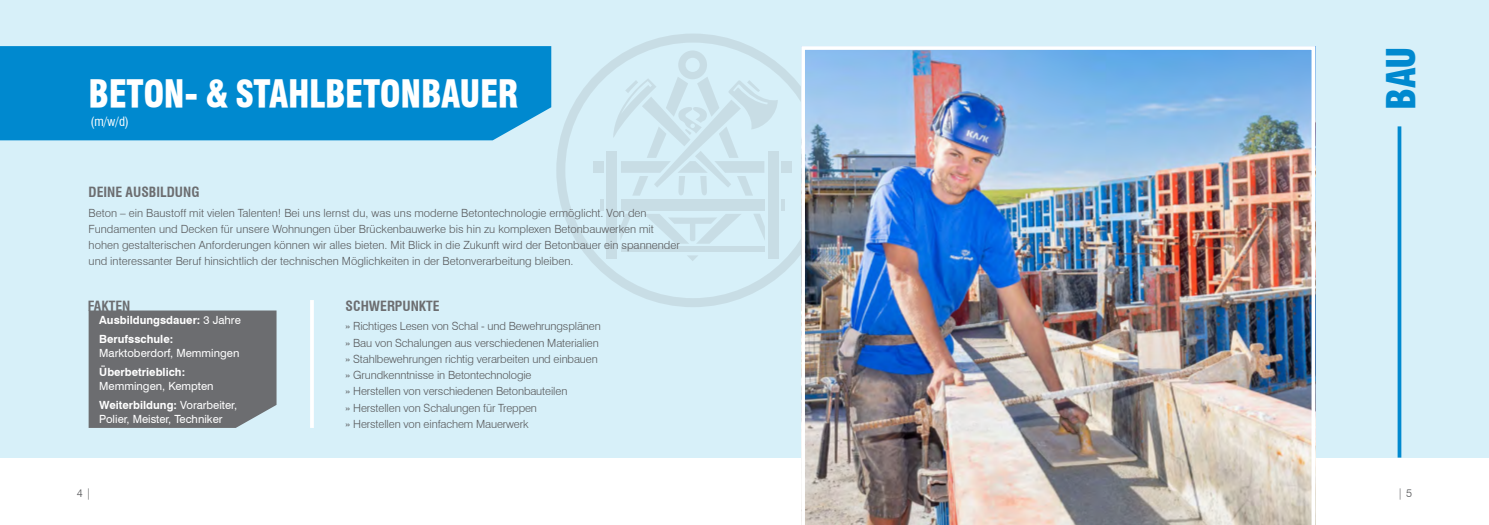
<style>
.page{position:relative;width:1489px;height:525px;background:#fff}
.page>*{position:absolute;margin:0;border:0;box-sizing:border-box;transform-origin:0 0}
.t1{font:37.5px "Swiss 721 Black Condensed BT";color:#0089cf}
.t2{font:36.25px "Swiss 721 Black Condensed BT";letter-spacing:-.01em;color:#fff}
.t3{font:700 condensed 13.75px "Swiss 721 BT";color:#6c6d70}
.t4{font:condensed 12.5px "Swiss 721 BT";color:#fff}
.t5{font:300 11.25px/16.2px "Swiss 721 BT";color:#57585a}
.t6{font:11.25px/18.6px "Swiss 721 BT";color:#fff}
.t7{font:700 11.25px/18.6px "Swiss 721 BT";color:#fff}
.s1{font-weight:400}
.s2{font-weight:700}
</style>
<div class="page">
<div style="left:0;top:0;width:1488px;height:457px;background:#d7f0f9"></div>
<div style="left:606px;top:152px;width:11px;height:107px;background:#c8dde5"></div>
<div style="left:768px;top:152px;width:10px;height:107px;background:#c8dde5"></div>
<div style="left:620px;top:246px;width:144px;height:6px;background:#c8dde5"></div>
<div style="left:593px;top:161px;width:10px;height:12px;background:#c8dde5"></div>
<div style="left:781px;top:161px;width:11px;height:12px;background:#c8dde5"></div>
<svg style="left:600px;top:199px;width:3px;height:12px"></svg>
<svg style="left:687px;top:255px;width:11px;height:6px"></svg>
<svg style="left:613px;top:50px;width:171px;height:194px"></svg>
<div style="left:556px;top:33px;width:273px;height:274px;border:9px solid #86888b;border-radius:50%"></div>
<div style="left:0;top:46px;width:551px;height:94px;background:#0089cf"></div>
<img style="left:801px;top:46px;width:514px;height:478px">
<svg style="left:1397px;top:126px;width:4px;height:331px"></svg>
<div style="left:89px;top:310px;width:187px;height:117px;background:#6c6d70"></div>
<hr style="left:310px;top:300px;width:4px;height:127px;background:#fff">
<h2 class="t2" style="left:89px;top:72px;width:431px">BETON- &amp; STAHLBETONBAUER</h2>
<p class="t4" style="left:90px;top:114px;width:40px">(m/w/d)</p>
<p class="t3" style="left:89px;top:183px;width:112px">DEINE AUSBILDUNG</p>
<p class="t5" style="left:89px;top:204px;width:592px">Beton – ein Baustoff mit vielen Talenten! Bei uns lernst du, was uns moderne Betontechnologie ermöglicht. Von den Fundamenten und Decken für unsere Wohnungen über Brückenbauwerke bis hin zu komplexen Betonbauwerken mit hohen gestalterischen Anforderungen können wir alles bieten. Mit Blick in die Zukunft wird der Betonbauer ein spannender und interessanter Beruf hinsichtlich der technischen Möglichkeiten in der Betonverarbeitung bleiben.</p>
<p class="t3" style="left:88px;top:297px;width:44px">FAKTEN</p>
<p class="t7" style="left:99px;top:310px;width:143px">Ausbildungsdauer: <span class="s1">3 Jahre<br></span>Berufsschule:</p>
<p class="t6" style="left:99px;top:343px;width:142px">Marktoberdorf, Memmingen</p>
<p class="t7" style="left:99px;top:362px;width:87px">Überbetrieblich:</p>
<p class="t6" style="left:99px;top:376px;width:139px">Memmingen, Kempten<br><span class="s2">Weiterbildung:</span> Vorarbeiter,</p>
<p class="t6" style="left:99px;top:409px;width:125px">Polier, Meister, Techniker</p>
<p class="t3" style="left:345px;top:297px;width:95px">SCHWERPUNKTE</p>
<p class="t5" style="left:345px;top:318px;width:257px">» Richtiges Lesen von Schal - und Bewehrungsplänen » Bau von Schalungen aus verschiedenen Materialien » Stahlbewehrungen richtig verarbeiten und einbauen » Grundkenntnisse in Betontechnologie<br>» Herstellen von verschiedenen Betonbauteilen<br>» Herstellen von Schalungen für Treppen<br>» Herstellen von einfachem Mauerwerk</p>
<h1 class="t1" style="left:1378px;top:110px;width:66px;rotate:-90deg">BAU</h1>
<p class="t5" style="left:77px;top:484px;width:16px">4 |</p>
<p class="t5" style="left:1397px;top:484px;width:16px">| 5</p>
</div>
